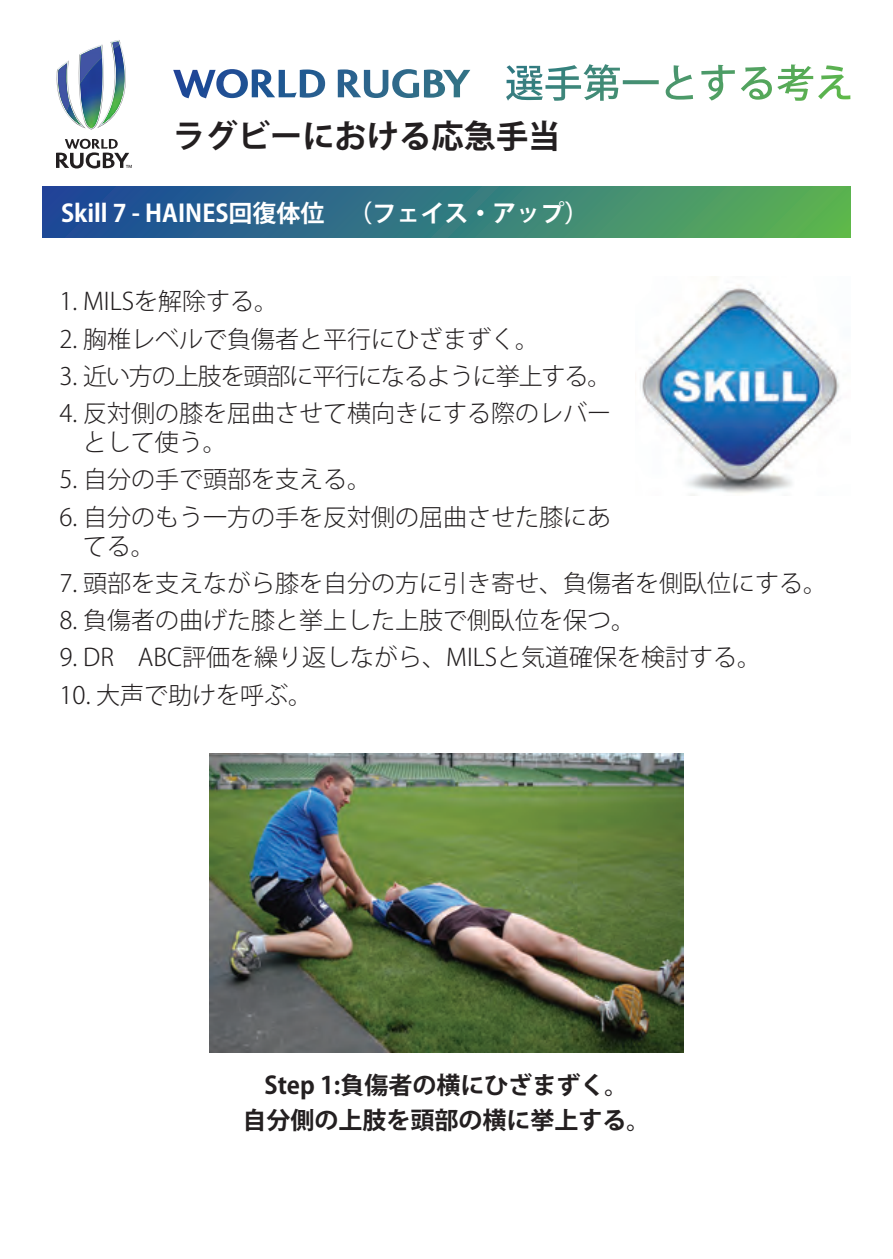
<style>
.page{position:relative;width:893px;height:1259px;background:#fff}
.page>*{position:absolute;margin:0;border:0;box-sizing:border-box;transform-origin:0 0}
.t1{font:700 32.4px "Koz Go Pro";color:#231f20}
.t2{font:300 24px/28.8px "Koz Go Pro";color:#231f20}
.t3{font:700 24px/35.1px "Koz Go Pro";color:#231f20;text-align:center}
.t4{font:700 24px "Koz Go Pro";color:#fff}
.t5{font:300 24px "Koz Go Pro";letter-spacing:-.045em;color:#231f20}
</style>
<div class="page">
<svg style="left:56px;top:40px;width:70px;height:90px"></svg>
<svg style="left:56px;top:139px;width:76px;height:29px"></svg>
<div style="left:43px;top:187px;width:807px;height:50px;background:linear-gradient(to right,#1745a0,#5ab357)"></div>
<img style="left:635px;top:276px;width:205px;height:220px">
<img style="left:210px;top:753px;width:473px;height:299px">
<svg style="left:173px;top:65px;width:369px;height:33px"></svg>
<h1 class="t1" style="left:173px;top:115px;width:389px">ラグビーにおける応急手当</h1>
<p class="t4" style="left:61px;top:198px;width:529px">Skill 7 - HAINES回復体位　（フェイス・アップ）</p>
<p class="t2" style="left:60px;top:287px;width:220px">1. MILSを解除する。</p>
<p class="t2" style="left:60px;top:325px;width:481px">2. 胸椎レベルで負傷者と平行にひざまずく。</p>
<p class="t5" style="left:60px;top:360px;width:553px">3. 近い方の上肢を頭部に平行になるように挙上する。</p>
<p class="t2" style="left:83px;top:399px;width:530px;text-indent:-23px">4. 反対側の膝を屈曲させて横向きにする際のレバーとして使う。</p>
<p class="t2" style="left:60px;top:465px;width:313px">5. 自分の手で頭部を支える。</p>
<p class="t2" style="left:83px;top:503px;width:530px;text-indent:-23px">6. 自分のもう一方の手を反対側の屈曲させた膝にあてる。</p>
<p class="t2" style="left:60px;top:569px;width:769px">7. 頭部を支えながら膝を自分の方に引き寄せ、負傷者を側臥位にする。</p>
<p class="t2" style="left:60px;top:606px;width:577px">8. 負傷者の曲げた膝と挙上した上肢で側臥位を保つ。</p>
<p class="t2" style="left:60px;top:643px;width:703px">9. DR ABC評価を繰り返しながら、MILSと気道確保を検討する。</p>
<p class="t2" style="left:60px;top:681px;width:254px">10. 大声で助けを呼ぶ。</p>
<p class="t3" style="left:242px;top:1069px;width:409px">Step 1:負傷者の横にひざまずく。<br>自分側の上肢を頭部の横に挙上する。</p>
</div>
